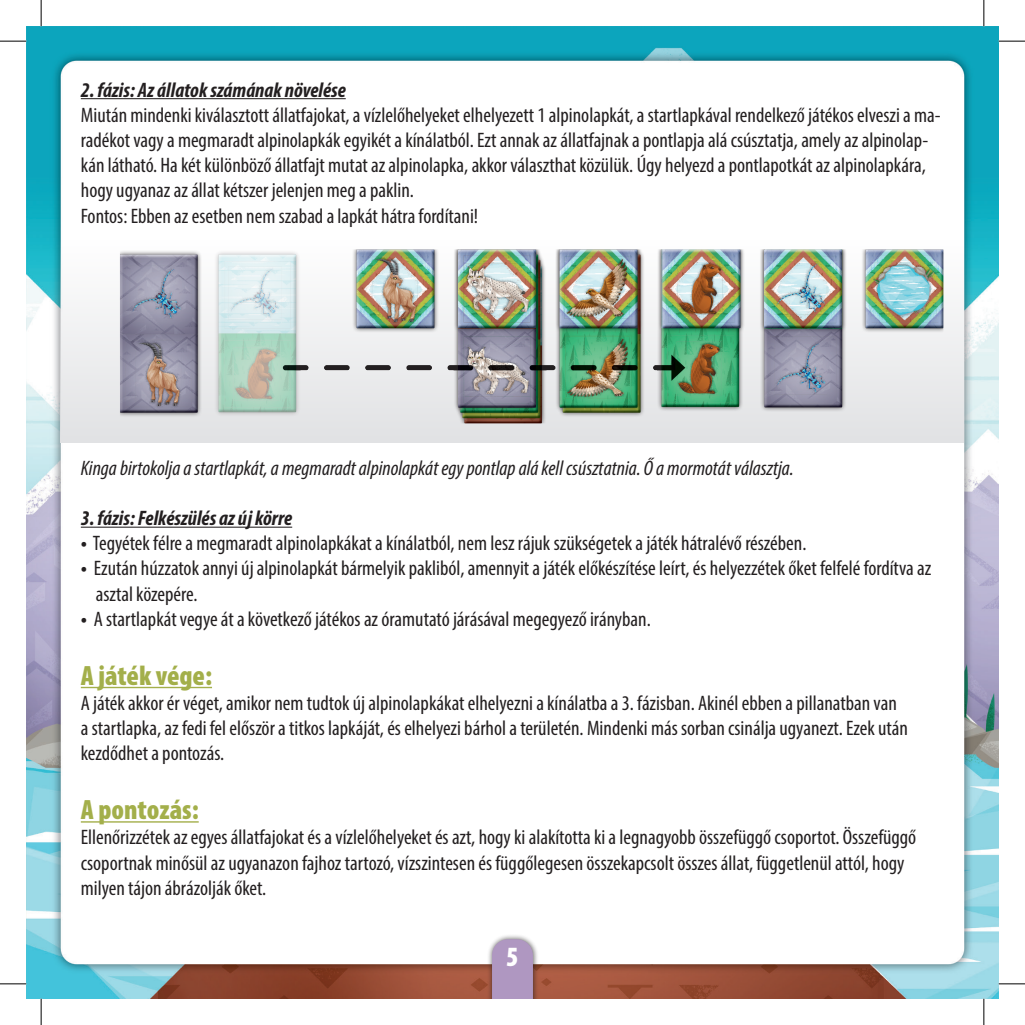
<style>
.page{position:relative;width:1025px;height:1025px;background:#fff}
.page>*{position:absolute;margin:0;border:0;box-sizing:border-box;transform-origin:0 0}
.t1{font:900 condensed 28px "Myriad Pro";color:#a3af4a}
.t2{font:900 condensed 28px "Myriad Pro";color:#fff}
.t3{font:condensed 21px/25.2px "Myriad Pro";color:#231f20}
.t4{font:italic condensed 21px "Myriad Pro";color:#231f20}
.t5{font:italic 700 condensed 21px "Myriad Pro";color:#231f20}
.s1{font-weight:900}
</style>
<div class="page">
<img style="left:26px;top:26px;width:973px;height:973px">
<div style="left:61px;top:224px;width:903px;height:218px;background:linear-gradient(to bottom,#fff,#e1e2e4)"></div>
<img style="left:113px;top:244px;width:837px;height:185px">
<div style="left:486px;top:934px;width:53px;height:65px;background:#231f20;opacity:.75"></div>
<div style="left:492px;top:939px;width:41px;height:60px;background:#af97c1"></div>
<hr style="left:81px;top:98px;width:265px;height:1px;background:#231f20">
<hr style="left:81px;top:527px;width:211px;height:1px;background:#231f20">
<hr style="left:81px;top:687px;width:131px;height:1px;background:#a3af4a">
<hr style="left:81px;top:821px;width:118px;height:1px;background:#a3af4a">
<svg style="left:0;top:41px;width:26px;height:1px"></svg>
<svg style="left:999px;top:41px;width:26px;height:1px"></svg>
<svg style="left:0;top:983px;width:26px;height:1px"></svg>
<svg style="left:999px;top:983px;width:26px;height:1px"></svg>
<svg style="left:41px;top:0;width:1px;height:26px"></svg>
<svg style="left:41px;top:999px;width:1px;height:26px"></svg>
<svg style="left:983px;top:0;width:1px;height:26px"></svg>
<svg style="left:983px;top:999px;width:1px;height:26px"></svg>
<p class="t5" style="left:81px;top:76px;width:266px">2. fázis: Az állatok számának növelése</p>
<p class="t3" style="left:81px;top:102px;width:861px">Miután mindenki kiválasztott állatfajokat, a vízlelőhelyeket elhelyezett 1 alpinolapkát, a startlapkával rendelkező játékos elveszi a ma&shy;radékot vagy a megmaradt alpinolapkák egyikét a kínálatból. Ezt annak az állatfajnak a pontlapja alá csúsztatja, amely az alpinolap&shy;kán látható. Ha két különböző állatfajt mutat az alpinolapka, akkor választhat közülük. Úgy helyezd a pontlapotkát az alpinolapkára, hogy ugyanaz az állat kétszer jelenjen meg a paklin.<br>Fontos: Ebben az esetben nem szabad a lapkát hátra fordítani!</p>
<p class="t4" style="left:81px;top:455px;width:714px">Kinga birtokolja a startlapkát, a megmaradt alpinolapkát egy pontlap alá kell csúsztatnia. Ő a mormotát választja.</p>
<p class="t5" style="left:81px;top:505px;width:213px">3. fázis: Felkészülés az új körre</p>
<p class="t3" style="left:81px;top:530px;width:727px"><span class="s1">•</span> Tegyétek félre a megmaradt alpinolapkákat a kínálatból, nem lesz rájuk szükségetek a játék hátralévő részében.</p>
<p class="t3" style="left:96px;top:556px;width:837px;text-indent:-15px"><span class="s1">•</span> Ezután húzzatok annyi új alpinolapkát bármelyik pakliból, amennyit a játék előkészítése leírt, és helyezzétek őket felfelé fordítva az asztal közepére.</p>
<p class="t3" style="left:81px;top:606px;width:571px"><span class="s1">•</span> A startlapkát vegye át a következő játékos az óramutató járásával megegyező irányban.</p>
<h1 class="t1" style="left:81px;top:657px;width:133px">A játék vége:</h1>
<p class="t3" style="left:81px;top:690px;width:829px">A játék akkor ér véget, amikor nem tudtok új alpinolapkákat elhelyezni a kínálatba a 3. fázisban. Akinél ebben a pillanatban van a startlapka, az fedi fel először a titkos lapkáját, és elhelyezi bárhol a területén. Mindenki más sorban csinálja ugyanezt. Ezek után kezdődhet a pontozás.</p>
<h1 class="t1" style="left:81px;top:792px;width:119px">A pontozás:</h1>
<p class="t3" style="left:81px;top:824px;width:837px">Ellenőrizzétek az egyes állatfajokat és a vízlelőhelyeket és azt, hogy ki alakította ki a legnagyobb összefüggő csoportot. Összefüggő csoportnak minősül az ugyanazon fajhoz tartozó, vízszintesen és függőlegesen összekapcsolt összes állat, függetlenül attól, hogy milyen tájon ábrázolják őket.</p>
<h1 class="t2" style="left:506px;top:939px;width:14px">5</h1>
</div>
